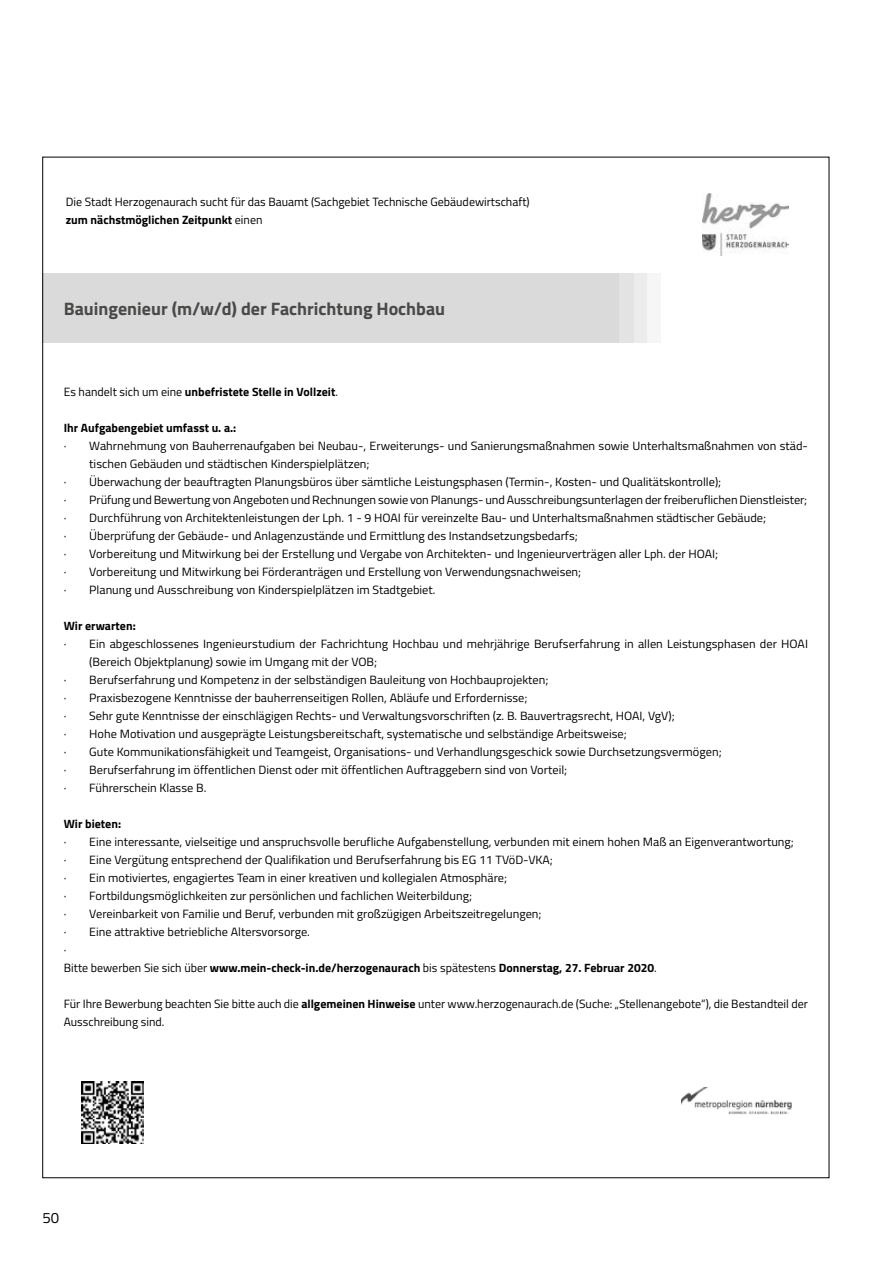
<style>
.page{position:relative;width:893px;height:1263px;background:#fff}
.page>*{position:absolute;margin:0;border:0;box-sizing:border-box;transform-origin:0 0}
.t1{font:700 18px "Titillium";color:#494948}
.t2{font:15px "Titillium";color:#000}
.t3{font:12px/18px "Titillium";color:#000}
.t4{font:700 12px "Titillium";color:#000}
.s1{font-weight:700}
.s2{font-weight:400}
</style>
<div class="page">
<div style="left:53px;top:273px;width:608px;height:70px;background:#f6f6f6"></div>
<div style="left:47px;top:273px;width:599px;height:70px;background:#ececed"></div>
<div style="left:47px;top:273px;width:587px;height:70px;background:#e3e3e3"></div>
<div style="left:43px;top:273px;width:576px;height:70px;background:#dadada"></div>
<img style="left:682px;top:1088px;width:110px;height:27px">
<img style="left:702px;top:194px;width:86px;height:61px">
<img style="left:82px;top:1081px;width:62px;height:62px">
<p class="t3" style="left:66px;top:192px;width:465px">Die Stadt Herzogenaurach sucht für das Bauamt (Sachgebiet Technische Gebäudewirtschaft) <span class="s1">zum nächstmöglichen Zeitpunkt</span> einen</p>
<h1 class="t1" style="left:64px;top:295px;width:383px">Bauingenieur (m/w/d) der Fachrichtung Hochbau</h1>
<p class="t4" style="left:64px;top:383px;width:276px"><span class="s2">Es handelt sich um eine</span> unbefristete Stelle in Vollzeit<span class="s2">.</span></p>
<p class="t4" style="left:64px;top:419px;width:174px">Ihr Aufgabengebiet umfasst u. a.:</p>
<p class="t3" style="left:64px;top:436px;width:746px">· Wahrnehmung von Bauherrenaufgaben bei Neubau-, Erweiterungs- und Sanierungsmaßnahmen sowie Unterhaltsmaßnahmen von städ-</p>
<p class="t3" style="left:89px;top:454px;width:282px">tischen Gebäuden und städtischen Kinderspielplätzen;</p>
<p class="t3" style="left:64px;top:472px;width:659px">· Überwachung der beauftragten Planungsbüros über sämtliche Leistungsphasen (Termin-, Kosten- und Qualitätskontrolle);</p>
<p class="t3" style="left:64px;top:490px;width:745px">· Prüfung und Bewertung von Angeboten und Rechnungen sowie von Planungs- und Ausschreibungsunterlagen der freiberuflichen Dienstleister;</p>
<p class="t3" style="left:64px;top:508px;width:704px">· Durchführung von Architektenleistungen der Lph. 1 - 9 HOAI für vereinzelte Bau- und Unterhaltsmaßnahmen städtischer Gebäude;</p>
<p class="t3" style="left:64px;top:526px;width:516px">· Überprüfung der Gebäude- und Anlagenzustände und Ermittlung des Instandsetzungsbedarfs;</p>
<p class="t3" style="left:64px;top:544px;width:656px">· Vorbereitung und Mitwirkung bei der Erstellung und Vergabe von Architekten- und Ingenieurverträgen aller Lph. der HOAI;</p>
<p class="t3" style="left:64px;top:562px;width:519px">· Vorbereitung und Mitwirkung bei Förderanträgen und Erstellung von Verwendungsnachweisen;</p>
<p class="t3" style="left:64px;top:580px;width:373px">· Planung und Ausschreibung von Kinderspielplätzen im Stadtgebiet.</p>
<p class="t4" style="left:64px;top:617px;width:73px">Wir erwarten:</p>
<p class="t3" style="left:64px;top:634px;width:746px">· Ein abgeschlossenes Ingenieurstudium der Fachrichtung Hochbau und mehrjährige Berufserfahrung in allen Leistungsphasen der HOAI</p>
<p class="t3" style="left:89px;top:652px;width:289px">(Bereich Objektplanung) sowie im Umgang mit der VOB;</p>
<p class="t3" style="left:64px;top:670px;width:486px">· Berufserfahrung und Kompetenz in der selbständigen Bauleitung von Hochbauprojekten;</p>
<p class="t3" style="left:64px;top:688px;width:465px">· Praxisbezogene Kenntnisse der bauherrenseitigen Rollen, Abläufe und Erfordernisse;</p>
<p class="t3" style="left:64px;top:706px;width:612px">· Sehr gute Kenntnisse der einschlägigen Rechts- und Verwaltungsvorschriften (z. B. Bauvertragsrecht, HOAI, VgV);</p>
<p class="t3" style="left:64px;top:724px;width:565px">· Hohe Motivation und ausgeprägte Leistungsbereitschaft, systematische und selbständige Arbeitsweise;</p>
<p class="t3" style="left:64px;top:742px;width:659px">· Gute Kommunikationsfähigkeit und Teamgeist, Organisations- und Verhandlungsgeschick sowie Durchsetzungsvermögen;</p>
<p class="t3" style="left:64px;top:760px;width:505px">· Berufserfahrung im öffentlichen Dienst oder mit öffentlichen Auftraggebern sind von Vorteil;</p>
<p class="t3" style="left:64px;top:778px;width:144px">· Führerschein Klasse B.</p>
<p class="t4" style="left:64px;top:815px;width:59px">Wir bieten:</p>
<p class="t3" style="left:64px;top:832px;width:732px">· Eine interessante, vielseitige und anspruchsvolle berufliche Aufgabenstellung, verbunden mit einem hohen Maß an Eigenverantwortung; · Eine Vergütung entsprechend der Qualifikation und Berufserfahrung bis EG 11 TVöD-VKA;<br>· Ein motiviertes, engagiertes Team in einer kreativen und kollegialen Atmosphäre;<br>· Fortbildungsmöglichkeiten zur persönlichen und fachlichen Weiterbildung;<br>· Vereinbarkeit von Familie und Beruf, verbunden mit großzügigen Arbeitszeitregelungen;<br>· Eine attraktive betriebliche Altersvorsorge.<br>·<br>Bitte bewerben Sie sich über <span class="s1">www.mein-check-in.de/herzogenaurach</span> bis spätestens <span class="s1">Donnerstag, 27. Februar 2020</span>.</p>
<p class="t3" style="left:64px;top:994px;width:746px">Für Ihre Bewerbung beachten Sie bitte auch die <span class="s1">allgemeinen Hinweise</span> unter www.herzogenaurach.de (Suche: „Stellenangebote“), die Bestandteil der<br>Ausschreibung sind.</p>
<p class="t2" style="left:43px;top:1206px;width:18px">50</p>
</div>
